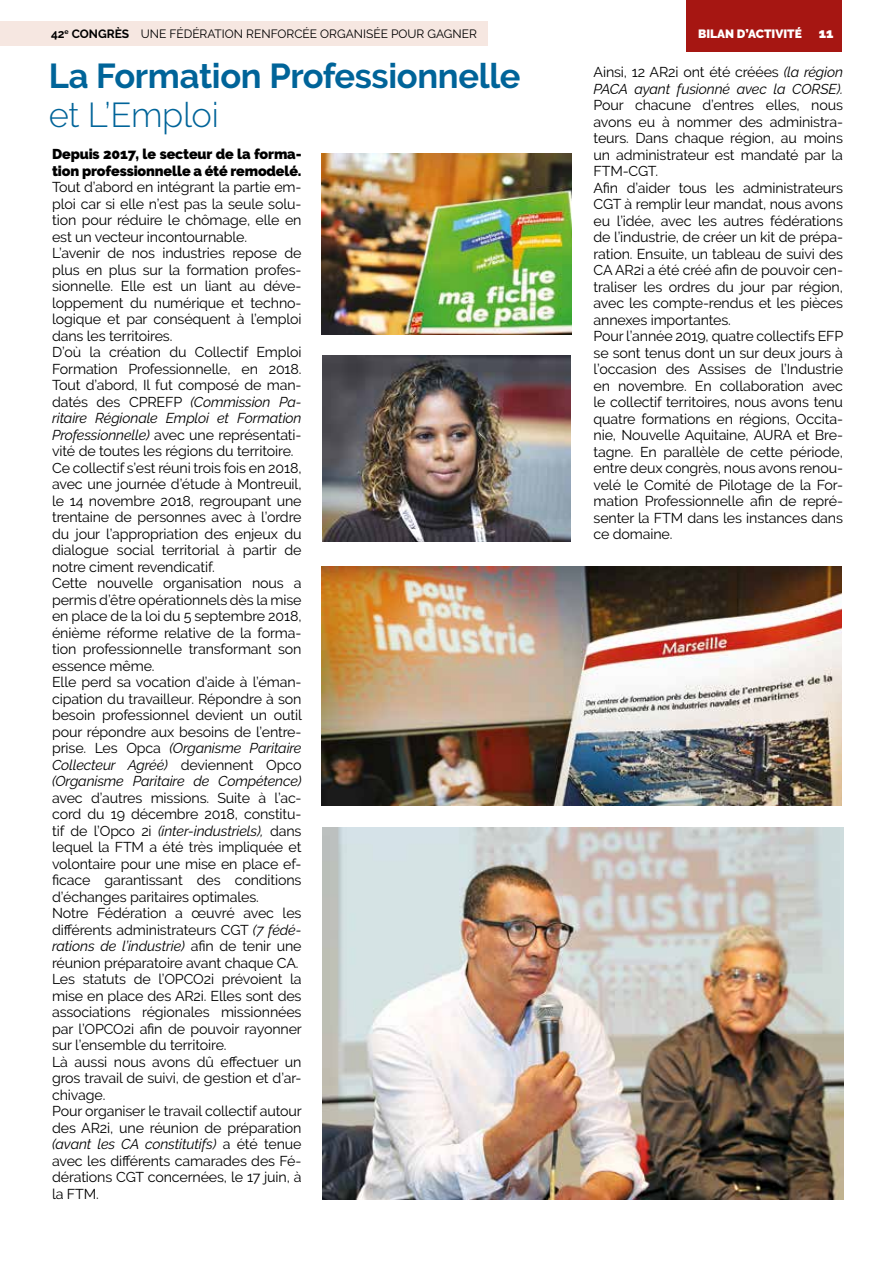
<style>
.page{position:relative;width:893px;height:1263px;background:#fff}
.page>*{position:absolute;margin:0;border:0;box-sizing:border-box;transform-origin:0 0}
.t1{font:700 34.5px "Raleway";letter-spacing:-.01em;color:#006499}
.t2{font:300 34.5px "Raleway";letter-spacing:-.01em;color:#006499}
.t3{font:14.25px/16.5px "Raleway";letter-spacing:-.01em;color:#000}
.t4{font:italic 14.25px/16.5px "Raleway";letter-spacing:-.01em;color:#000}
.t5{font:900 14.25px/16.5px "Raleway";letter-spacing:-.01em;color:#000}
.t6{font:12px "Raleway";color:#000}
.t7{font:900 12px "Raleway";color:#fff}
.s1{font-weight:700}
.s2{font-size:13.5px}
.s3{font-style:italic}
.s4{font-style:normal}
</style>
<div class="page">
<div style="left:687px;top:0;width:155px;height:52px;background:#a61612"></div>
<div style="left:0;top:21px;width:487px;height:25px;background:#f6e7e1"></div>
<img style="left:323px;top:827px;width:520px;height:372px">
<img style="left:322px;top:566px;width:520px;height:240px">
<img style="left:322px;top:153px;width:249px;height:182px">
<img style="left:322px;top:355px;width:249px;height:186px">
<p class="t6" style="left:51px;top:27px;width:427px"><span class="s1">42</span><sup>e</sup> <span class="s1">CONGRÈS</span> UNE FÉDÉRATION RENFORCÉE ORGANISÉE POUR GAGNER</p>
<p class="t7" style="left:698px;top:27px;width:137px">BILAN D’ACTIVITÉ <span class="s2">11</span></p>
<h1 class="t1" style="left:49px;top:56px;width:473px">La Formation Professionnelle</h1>
<h1 class="t2" style="left:49px;top:94px;width:171px">et L’Emploi</h1>
<p class="t5" style="left:52px;top:146px;width:251px">Depuis 2017, le secteur de la forma&shy;tion professionnelle a été remodelé.</p>
<p class="t3" style="left:52px;top:179px;width:251px">Tout d’abord en intégrant la partie em&shy;ploi car si elle n’est pas la seule solu&shy;tion pour réduire le chômage, elle en est un vecteur incontournable.<br>L’avenir de nos industries repose de plus en plus sur la formation profes&shy;sionnelle. Elle est un liant au déve&shy;loppement du numérique et techno&shy;logique et par conséquent à l’emploi dans les territoires.<br>D’où la création du Collectif Emploi Formation Professionnelle, en 2018.<br>Tout d’abord, Il fut composé de man&shy;datés des CPREFP <span class="s3">(Commission Pa&shy;ritaire Régionale Emploi et Formation Professionnelle)</span> avec une représentati&shy;vité de toutes les régions du territoire.<br>Ce collectif s’est réuni trois fois en 2018, avec une journée d’étude à Montreuil, le 14 novembre 2018, regroupant une trentaine de personnes avec à l’ordre du jour l’appropriation des enjeux du dialogue social territorial à partir de notre ciment revendicatif.<br>Cette nouvelle organisation nous a permis d’être opérationnels dès la mise en place de la loi du 5 septembre 2018, énième réforme relative de la forma&shy;tion professionnelle transformant son essence même.<br>Elle perd sa vocation d’aide à l’éman&shy;cipation du travailleur. Répondre à son besoin professionnel devient un outil pour répondre aux besoins de l’entre&shy;prise. Les Opca <span class="s3">(Organisme Paritaire Collecteur Agréé)</span> deviennent Opco <span class="s3">(Organisme Paritaire de Compétence)</span></p>
<p class="t3" style="left:52px;top:789px;width:251px">avec d’autres missions. Suite à l’ac&shy;cord du 19 décembre 2018, constitu&shy;tif de l’Opco 2i <span class="s3">(inter-industriels),</span> dans lequel la FTM a été très impliquée et volontaire pour une mise en place ef&shy;ficace garantissant des conditions d’échanges paritaires optimales.<br>Notre Fédération a œuvré avec les différents administrateurs CGT <span class="s3">(7 fédé&shy;rations de l’industrie)</span> afin de tenir une réunion préparatoire avant chaque CA.<br>Les statuts de l’OPCO2i prévoient la mise en place des AR2i. Elles sont des associations régionales missionnées par l’OPCO2i afin de pouvoir rayonner sur l’ensemble du territoire.<br>Là aussi nous avons dû effectuer un gros travail de suivi, de gestion et d’ar&shy;chivage.<br>Pour organiser le travail collectif autour des AR2i, une réunion de préparation <span class="s3">(avant les CA constitutifs)</span> a été tenue avec les différents camarades des Fé&shy;dérations CGT concernées, le 17 juin, à la FTM.</p>
<p class="t4" style="left:594px;top:64px;width:251px"><span class="s4">Ainsi, 12 AR2i ont été créées</span> (la région<br>PACA ayant fusionné avec la CORSE).</p>
<p class="t3" style="left:594px;top:97px;width:251px">Pour chacune d’entres elles, nous avons eu à nommer des administra&shy;teurs. Dans chaque région, au moins un administrateur est mandaté par la FTM-CGT.<br>Afin d’aider tous les administrateurs CGT à remplir leur mandat, nous avons eu l’idée, avec les autres fédérations de l’industrie, de créer un kit de prépa&shy;ration. Ensuite, un tableau de suivi des CA AR2i a été créé afin de pouvoir cen&shy;traliser les ordres du jour par région, avec les compte-rendus et les pièces annexes importantes.<br>Pour l’année 2019, quatre collectifs EFP se sont tenus dont un sur deux jours à l’occasion des Assises de l’Industrie en novembre. En collaboration avec le collectif territoires, nous avons tenu quatre formations en régions, Occita&shy;nie, Nouvelle Aquitaine, AURA et Bre&shy;tagne. En parallèle de cette période, entre deux congrès, nous avons renou&shy;velé le Comité de Pilotage de la For&shy;mation Professionnelle afin de repré&shy;senter la FTM dans les instances dans ce domaine.</p>
</div>
